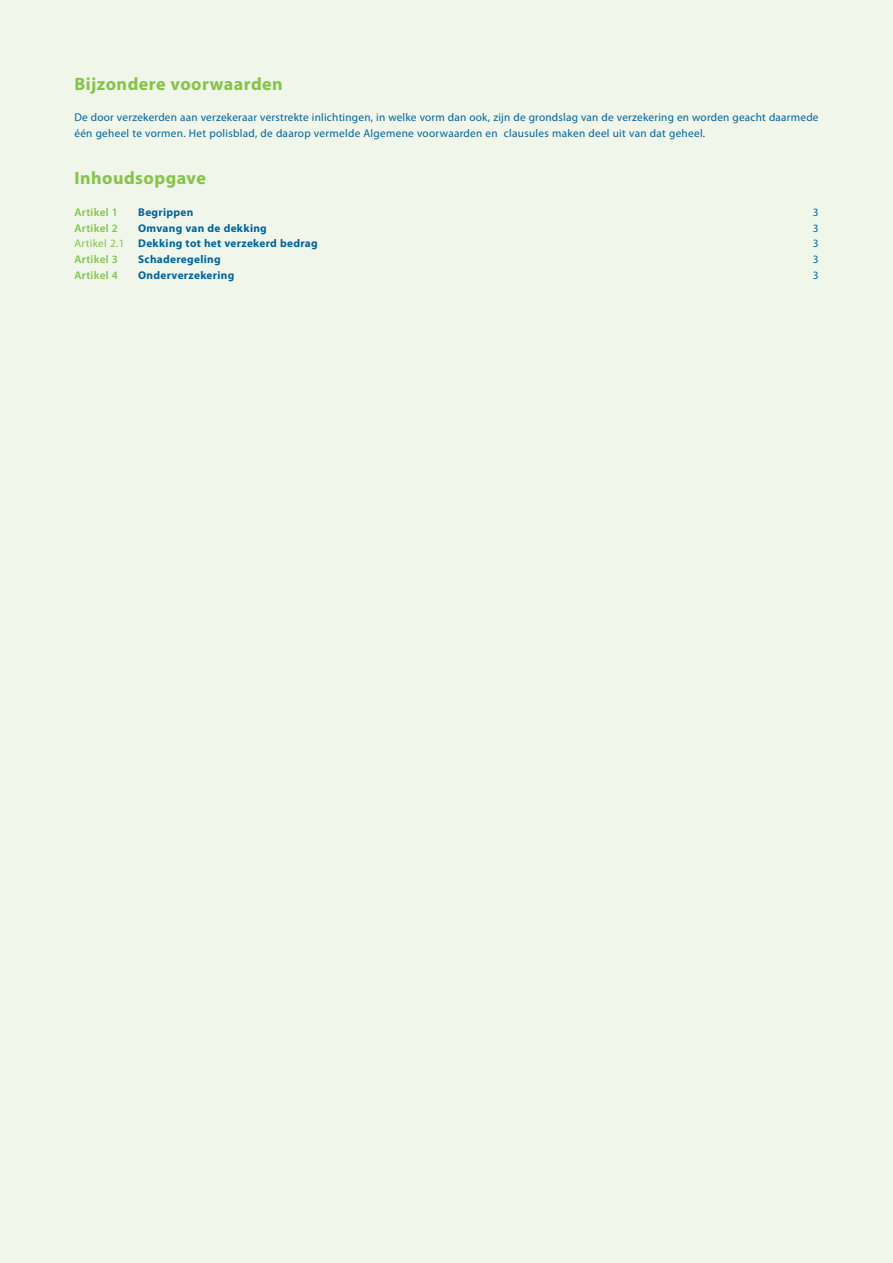
<style>
.page{position:relative;width:893px;height:1263px;background:#f0f7ea}
.page>*{position:absolute;margin:0;border:0;box-sizing:border-box;transform-origin:0 0}
.t1{font:700 18px "Myriad Pro";letter-spacing:.03em;color:#83c447}
.t2{font:11.25px/15.8px "Myriad Pro";letter-spacing:.02em;color:#00649e}
.t3{font:700 11.25px "Myriad Pro";letter-spacing:.03em;color:#00649e}
.t4{font:600 11.25px "Myriad Pro";letter-spacing:.025em;color:#83c447}
.s1{font-weight:400;color:#83c447}
</style>
<div class="page">
<h1 class="t1" style="left:74px;top:77px;width:210px">Bijzondere voorwaarden</h1>
<p class="t2" style="left:74px;top:111px;width:746px">De door verzekerden aan verzekeraar verstrekte inlichtingen, in welke vorm dan ook, zijn de grondslag van de verzekering en worden geacht daarmede één geheel te vormen. Het polisblad, de daarop vermelde Algemene voorwaarden en clausules maken deel uit van dat geheel.</p>
<h1 class="t1" style="left:74px;top:171px;width:133px">Inhoudsopgave</h1>
<p class="t4" style="left:74px;top:208px;width:45px">Artikel 1</p>
<p class="t3" style="left:138px;top:208px;width:57px">Begrippen</p>
<p class="t2" style="left:813px;top:205px;width:7px">3</p>
<p class="t4" style="left:74px;top:224px;width:45px">Artikel 2</p>
<p class="t3" style="left:138px;top:224px;width:130px">Omvang van de dekking</p>
<p class="t2" style="left:813px;top:221px;width:7px">3</p>
<p class="t3" style="left:74px;top:239px;width:245px"><span class="s1">Artikel 2.1</span> Dekking tot het verzekerd bedrag</p>
<p class="t2" style="left:813px;top:237px;width:7px">3</p>
<p class="t4" style="left:74px;top:255px;width:45px">Artikel 3</p>
<p class="t3" style="left:138px;top:255px;width:84px">Schaderegeling</p>
<p class="t2" style="left:813px;top:252px;width:7px">3</p>
<p class="t4" style="left:74px;top:271px;width:45px">Artikel 4</p>
<p class="t3" style="left:138px;top:271px;width:98px">Onderverzekering</p>
<p class="t2" style="left:813px;top:268px;width:7px">3</p>
</div>
